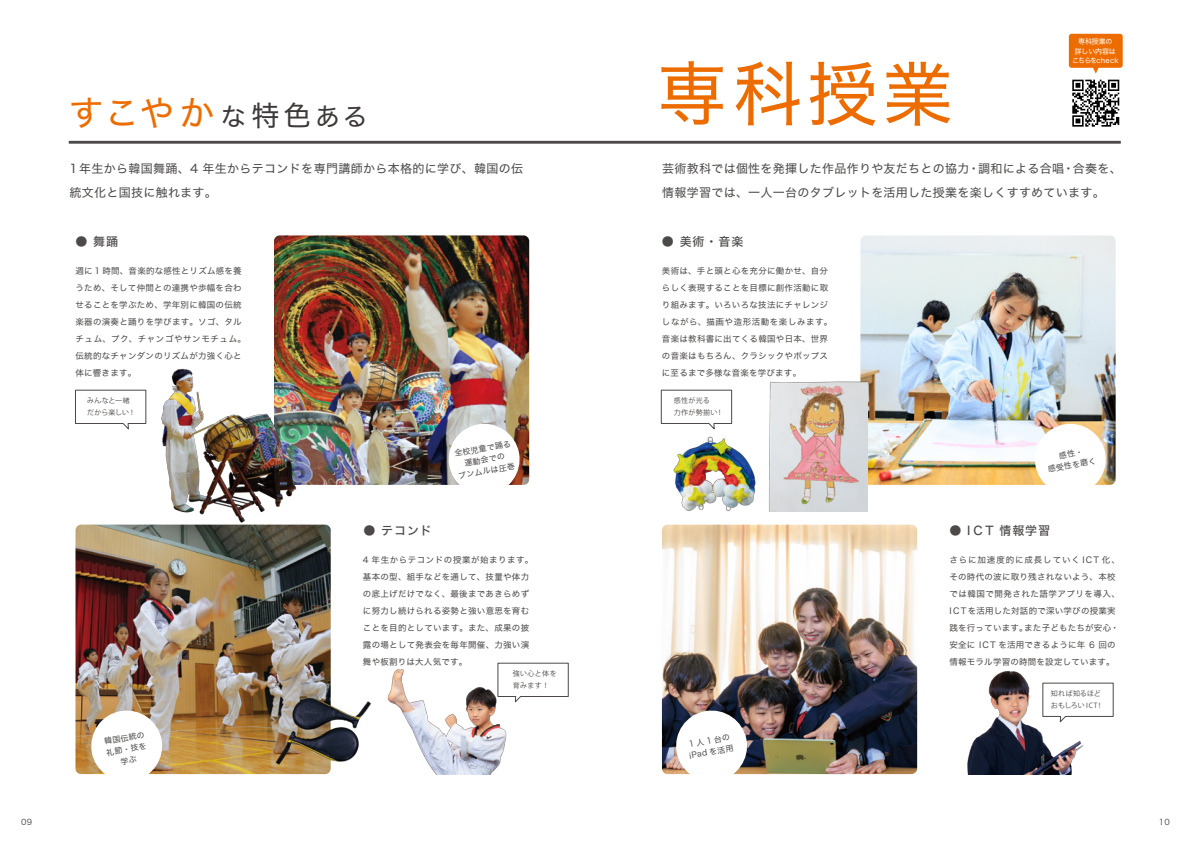
<style>
.page{position:relative;width:1191px;height:842px;background:#fff}
.page>*{position:absolute;margin:0;border:0;box-sizing:border-box;transform-origin:0 0}
.t1{font:70px "Hira Kaku Std W4";color:#ed6c00}
.t2{font:35px "Hira Kaku Std W4";color:#ed6c00}
.t3{font:12px/24.1px "Hira Kaku Std W4";letter-spacing:.025em;color:#4c4948}
.t4{font:12px "Hira Kaku Std W5";letter-spacing:.075em;color:#4c4948}
.t5{font:8.5px/17px "Hira Kaku Std W4";letter-spacing:.03em;color:#4c4948}
.t6{font:8px/11.3px "Hira Kaku Std W4";color:#4c4948;text-align:center}
.t7{font:8px "Hira Kaku Std W4";color:#575554}
.t8{font:7px/11.3px "Koz Go Pro";letter-spacing:.05em;color:#4c4948}
.t9{font:7px/9.4px "Hira Kaku Std W4";letter-spacing:-.025em;color:#fff;text-align:center}
.t10{font:7px/11.3px "Koz Go Pro";letter-spacing:.015em;color:#4c4948}
.t11{font:7px/11.3px "Koz Go Pro";letter-spacing:-.005em;color:#4c4948}
.s1{font-size:25.2px;color:#3e3a39}
.s2{font-size:28px;color:#3e3a39}
</style>
<div class="page">
<hr style="left:69px;top:141px;width:1051px;height:3px;background:#4c4948">
<svg style="left:1072px;top:80px;width:47px;height:47px"></svg>
<div style="left:1068px;top:34px;width:54px;height:34px;background:#ed6c00;border-radius:3px"></div>
<svg style="left:1090px;top:67px;width:10px;height:7px"></svg>
<img style="left:274px;top:235px;width:255px;height:250px">
<img style="left:75px;top:525px;width:256px;height:249px">
<img style="left:860px;top:235px;width:255px;height:250px">
<img style="left:662px;top:525px;width:255px;height:249px">
<svg style="left:75px;top:389px;width:72px;height:41px"></svg>
<svg style="left:1085px;top:682px;width:29px;height:35px"></svg>
<svg style="left:660px;top:389px;width:72px;height:41px"></svg>
<svg style="left:446px;top:421px;width:76px;height:64px"></svg>
<svg style="left:1032px;top:421px;width:76px;height:64px"></svg>
<svg style="left:88px;top:708px;width:77px;height:67px"></svg>
<svg style="left:673px;top:708px;width:77px;height:67px"></svg>
<img style="left:387px;top:668px;width:120px;height:107px">
<svg style="left:497px;top:662px;width:72px;height:42px"></svg>
<img style="left:161px;top:366px;width:139px;height:157px">
<img style="left:967px;top:670px;width:118px;height:104px">
<img style="left:275px;top:698px;width:96px;height:68px">
<img style="left:673px;top:436px;width:83px;height:76px">
<img style="left:769px;top:378px;width:98px;height:134px">
<h2 class="t2" style="left:69px;top:86px;width:300px">すこやか<span class="s1">な</span><span class="s2">特色</span><span class="s1">ある</span></h2>
<h1 class="t1" style="left:657px;top:41px;width:297px">専科授業</h1>
<p class="t9" style="left:1072px;top:37px;width:48px">専科授業の<br>詳しい内容はこちらをcheck</p>
<h3 class="t3" style="left:70px;top:156px;width:455px">1年生から韓国舞踊、4 年生からテコンドを専門講師から本格的に学び、韓国の伝統文化と国技に触れます。</h3>
<h3 class="t3" style="left:662px;top:156px;width:461px">芸術教科では個性を発揮した作品作りや友だちとの協力・調和による合唱・合奏を、情報学習では、一人一台のタブレットを活用した授業を楽しくすすめています。</h3>
<h3 class="t4" style="left:75px;top:232px;width:44px">● 舞踊</h3>
<h3 class="t4" style="left:662px;top:232px;width:83px">● 美術・音楽</h3>
<p class="t5" style="left:75px;top:262px;width:172px">週に 1 時間、音楽的な感性とリズム感を養うため、そして仲間との連携や歩幅を合わせることを学ぶため、学年別に韓国の伝統楽器の演奏と踊りを学びます。ソゴ、タルチュム、プク、チャンゴやサンモチュム。伝統的なチャンダンのリズムが力強く心と体に響きます。</p>
<p class="t5" style="left:662px;top:262px;width:172px">美術は、手と頭と心を充分に働かせ、自分らしく表現することを目標に創作活動に取り組みます。いろいろな技法にチャレンジしながら、描画や造形活動を楽しみます。音楽は教科書に出てくる韓国や日本、世界の音楽はもちろん、クラシックやポップスに至るまで多様な音楽を学びます。</p>
<p class="t11" style="left:87px;top:395px;width:50px">みんなと一緒だから楽しい！</p>
<p class="t8" style="left:674px;top:395px;width:51px">感性が光る<br>力作が勢揃い！</p>
<p class="t6" style="left:453px;top:448px;width:59px;rotate:-10deg">全校児童で踊る運動会での<br>プンムルは圧巻</p>
<p class="t6" style="left:1045px;top:452px;width:51px;rotate:-10deg">感性・<br>感受性を磨く</p>
<h3 class="t4" style="left:363px;top:521px;width:70px">● テコンド</h3>
<h3 class="t4" style="left:949px;top:521px;width:102px">● ICT 情報学習</h3>
<p class="t5" style="left:363px;top:552px;width:172px">4 年生からテコンドの授業が始まります。基本の型、組手などを通して、技量や体力の底上げだけでなく、最後まであきらめずに努力し続けられる姿勢と強い意思を育むことを目的としています。また、成果の披露の場として発表会を毎年開催、力強い演舞や板割りは大人気です。</p>
<p class="t8" style="left:513px;top:668px;width:45px">強い心と体を育みます！</p>
<p class="t6" style="left:103px;top:736px;width:42px;rotate:-10deg">韓国伝統の礼節・技を学ぶ</p>
<p class="t6" style="left:686px;top:739px;width:46px;text-align:left;rotate:-10deg">1人1台のiPad を活用</p>
<p class="t5" style="left:949px;top:552px;width:172px">さらに加速度的に成長していく ICT 化、その時代の波に取り残されないよう、本校では韓国で開発された語学アプリを導入、<br>IC Tを活用した対話的で深い学びの授業実践を行っています。また子どもたちが安心・安全に ICT を活用できるように年 6 回の情報モラル学習の時間を設定しています。</p>
<p class="t10" style="left:1051px;top:688px;width:54px">知れば知るほどおもしろい ICT！</p>
<p class="t7" style="left:21px;top:816px;width:13px">09</p>
<p class="t7" style="left:1158px;top:816px;width:13px">10</p>
</div>
